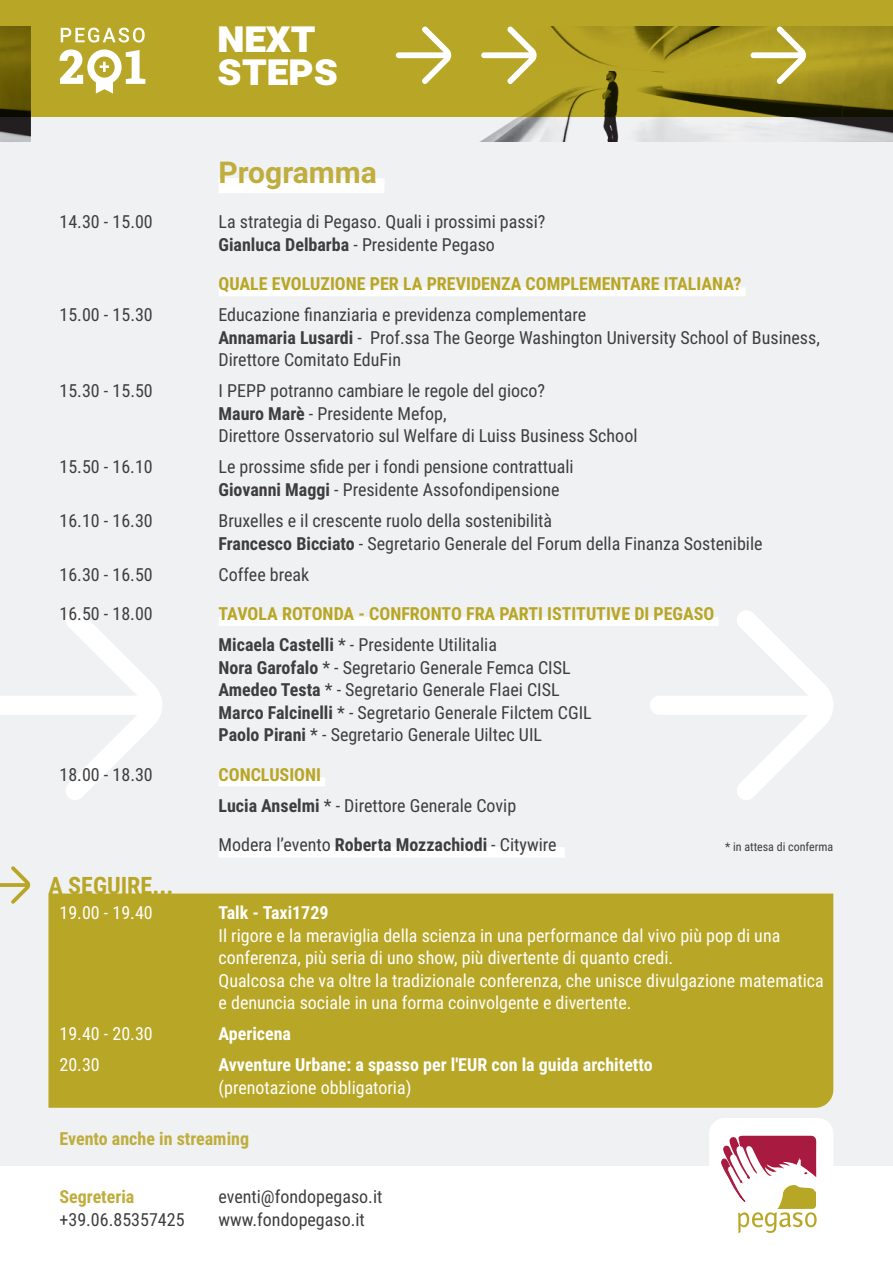
<style>
.page{position:relative;width:893px;height:1263px;background:#fff}
.page>*{position:absolute;margin:0;border:0;box-sizing:border-box;transform-origin:0 0}
.t1{font:900 45px/33px "Roboto";color:#fff}
.t2{font:700 30px "Roboto";color:#bfad3d}
.t3{font:700 24px "Roboto Condensed";color:#b8a626}
.t4{font:18px/22.5px "Roboto Condensed";color:#3e3e3f}
.t5{font:18px/22.5px "Roboto Condensed";color:#fff}
.t6{font:700 18px/31px "Roboto Condensed";color:#b8a626}
.t7{font:700 18px "Roboto Condensed";color:#fff}
.t8{font:700 18px "Roboto Condensed";color:#bfad3d}
.t9{font:12px "Roboto Condensed";color:#3e3e3f}
.s1{font-weight:700}
.s2{color:#3e3e3f}
.s3{font-weight:400;color:#3e3e3f}
.s4{font-weight:700;color:#b8a626}
</style>
<div class="page">
<div style="left:0;top:117px;width:893px;height:1048px;background:#f0f1f2"></div>
<div style="left:0;top:0;width:893px;height:117px;background:#b8a626"></div>
<img style="left:395px;top:27px;width:498px;height:114px">
<img style="left:0;top:27px;width:31px;height:114px">
<svg style="left:650px;top:611px;width:183px;height:189px"></svg>
<svg style="left:0;top:611px;width:162px;height:189px"></svg>
<svg style="left:0;top:866px;width:31px;height:38px"></svg>
<svg style="left:709px;top:1118px;width:124px;height:116px"></svg>
<svg style="left:61px;top:28px;width:84px;height:15px"></svg>
<svg style="left:59px;top:49px;width:86px;height:45px"></svg>
<svg style="left:396px;top:26px;width:56px;height:58px"></svg>
<svg style="left:481px;top:26px;width:56px;height:58px"></svg>
<svg style="left:751px;top:26px;width:56px;height:58px"></svg>
<div style="left:48px;top:893px;width:785px;height:215px;background:#b8a626"></div>
<div style="left:219px;top:178px;width:165px;height:15px;background:#fff"></div>
<div style="left:219px;top:287px;width:527px;height:9px;background:#fff"></div>
<div style="left:219px;top:617px;width:500px;height:9px;background:#fff"></div>
<div style="left:219px;top:777px;width:106px;height:9px;background:#fff"></div>
<div style="left:219px;top:847px;width:346px;height:11px;background:#fff"></div>
<h1 class="t1" style="left:218px;top:18px;width:122px">NEXT<br>STEPS</h1>
<h2 class="t2" style="left:219px;top:152px;width:160px">Programma</h2>
<p class="t4" style="left:60px;top:210px;width:95px">14.30 - 15.00</p>
<p class="t4" style="left:219px;top:210px;width:328px">La strategia di Pegaso. Quali i prossimi passi?<br><span class="s1">Gianluca Delbarba</span> - Presidente Pegaso</p>
<p class="t6" style="left:219px;top:268px;width:524px">QUALE EVOLUZIONE PER LA PREVIDENZA COMPLEMENTARE ITALIANA?</p>
<p class="t4" style="left:60px;top:303px;width:95px">15.00 - 15.30</p>
<p class="t4" style="left:219px;top:303px;width:603px">Educazione finanziaria e previdenza complementare<br><span class="s1">Annamaria Lusardi</span> - Prof.ssa The George Washington University School of Business,<br>Direttore Comitato EduFin</p>
<p class="t4" style="left:60px;top:379px;width:95px">15.30 - 15.50</p>
<p class="t4" style="left:219px;top:379px;width:420px">I PEPP potranno cambiare le regole del gioco?<br><span class="s1">Mauro Marè</span> - Presidente Mefop,<br>Direttore Osservatorio sul Welfare di Luiss Business School</p>
<p class="t4" style="left:60px;top:455px;width:95px">15.50 - 16.10</p>
<p class="t4" style="left:219px;top:455px;width:357px">Le prossime sfide per i fondi pensione contrattuali<br><span class="s1">Giovanni Maggi</span> - Presidente Assofondipensione</p>
<p class="t4" style="left:60px;top:509px;width:95px">16.10 - 16.30</p>
<p class="t4" style="left:219px;top:509px;width:546px">Bruxelles e il crescente ruolo della sostenibilità<br><span class="s1">Francesco Bicciato</span> - Segretario Generale del Forum della Finanza Sostenibile</p>
<p class="t4" style="left:60px;top:562px;width:95px">16.30 - 16.50</p>
<p class="t4" style="left:219px;top:562px;width:92px">Coffee break</p>
<p class="t4" style="left:60px;top:602px;width:95px">16.50 - 18.00</p>
<p class="t6" style="left:219px;top:597px;width:497px">TAVOLA ROTONDA - CONFRONTO FRA PARTI ISTITUTIVE DI PEGASO<br><span class="s2">Micaela Castelli</span> <span class="s3">* - Presidente Utilitalia</span></p>
<p class="t4" style="left:219px;top:655px;width:375px"><span class="s1">Nora Garofalo</span> * - Segretario Generale Femca CISL <span class="s1">Amedeo Testa</span> * - Segretario Generale Flaei CISL <span class="s1">Marco Falcinelli</span> * - Segretario Generale Filctem CGIL <span class="s1">Paolo Pirani</span> * - Segretario Generale Uiltec UIL</p>
<p class="t4" style="left:60px;top:762px;width:95px">18.00 - 18.30</p>
<p class="t4" style="left:219px;top:758px;width:299px;line-height:31px"><span class="s4">CONCLUSIONI<br></span><span class="s1">Lucia Anselmi</span> * - Direttore Generale Covip</p>
<p class="t4" style="left:219px;top:833px;width:340px">Modera l’evento <span class="s1">Roberta Mozzachiodi</span> - Citywire</p>
<p class="t9" style="left:725px;top:838px;width:110px">* in attesa di conferma</p>
<h3 class="t3" style="left:48px;top:869px;width:126px">A SEGUIRE...</h3>
<p class="t5" style="left:60px;top:901px;width:95px">19.00 - 19.40</p>
<p class="t7" style="left:219px;top:900px;width:112px">Talk - Taxi1729</p>
<p class="t5" style="left:219px;top:923px;width:607px">Il rigore e la meraviglia della scienza in una performance dal vivo più pop di una conferenza, più seria di uno show, più divertente di quanto credi.<br>Qualcosa che va oltre la tradizionale conferenza, che unisce divulgazione matematica e denuncia sociale in una forma coinvolgente e divertente.</p>
<p class="t5" style="left:60px;top:1022px;width:95px">19.40 - 20.30</p>
<p class="t7" style="left:219px;top:1021px;width:74px">Apericena</p>
<p class="t5" style="left:60px;top:1053px;width:42px">20.30</p>
<p class="t7" style="left:219px;top:1052px;width:436px">Avventure Urbane: a spasso per l'EUR con la guida architetto</p>
<p class="t5" style="left:219px;top:1075px;width:194px">(prenotazione obbligatoria)</p>
<p class="t8" style="left:60px;top:1125px;width:191px">Evento anche in streaming</p>
<p class="t8" style="left:60px;top:1184px;width:76px">Segreteria</p>
<p class="t4" style="left:219px;top:1185px;width:165px">eventi@fondopegaso.it</p>
<p class="t4" style="left:60px;top:1207px;width:127px">+39.06.85357425</p>
<p class="t4" style="left:219px;top:1207px;width:148px">www.fondopegaso.it</p>
</div>
